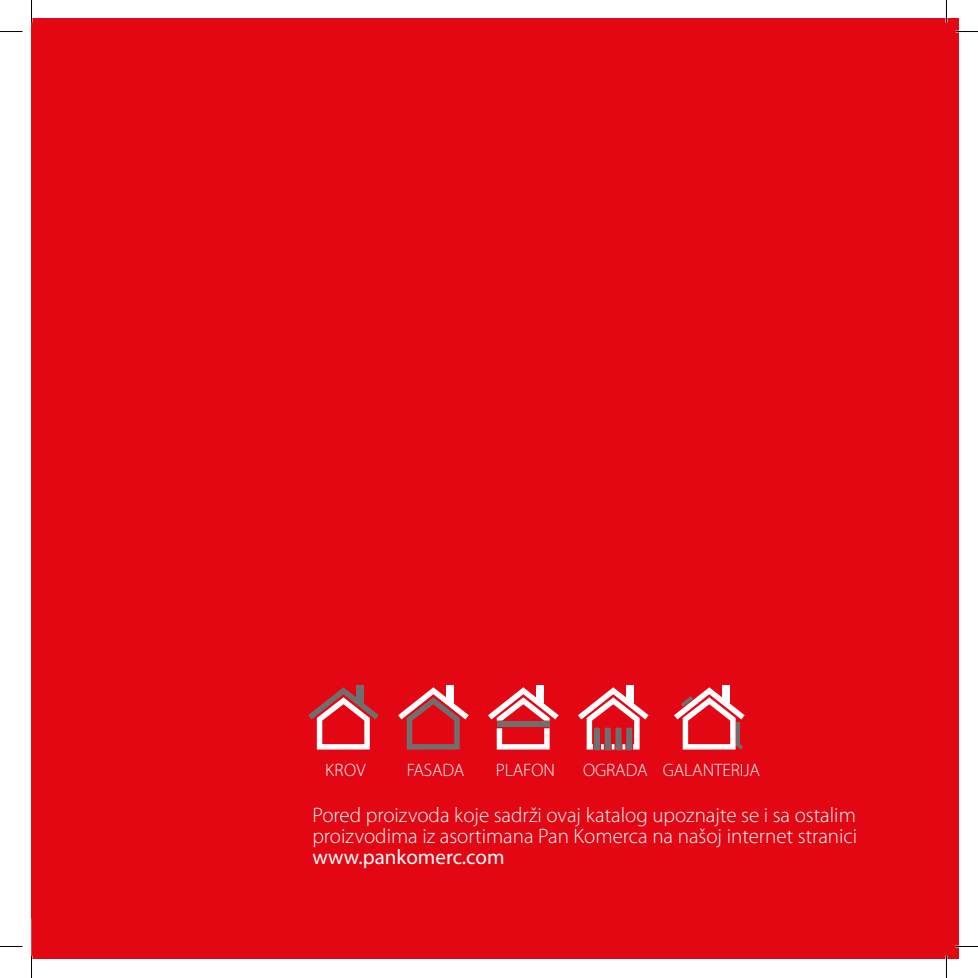
<style>
.page{position:relative;width:978px;height:978px;background:#fff}
.page>*{position:absolute;margin:0;border:0;box-sizing:border-box;transform-origin:0 0}
.t1{font:300 21px/21px "Myriad Pro";color:#fff}
.t2{font:21px "Myriad Pro";color:#fff}
.t3{font:300 18px "Myriad Pro";letter-spacing:-.005em;color:#fff}
</style>
<div class="page">
<div style="left:32px;top:19px;width:926px;height:939px;background:#e30613"></div>
<svg style="left:398px;top:687px;width:70px;height:62px"></svg>
<div style="left:446px;top:685px;width:7px;height:18px;background:#fff"></div>
<svg style="left:308px;top:687px;width:71px;height:62px"></svg>
<div style="left:356px;top:685px;width:7px;height:18px;background:#706f6f"></div>
<svg style="left:488px;top:687px;width:70px;height:62px"></svg>
<div style="left:536px;top:685px;width:7px;height:18px;background:#fff"></div>
<div style="left:496px;top:721px;width:53px;height:6px;background:#706f6f"></div>
<div style="left:626px;top:685px;width:7px;height:18px;background:#fff"></div>
<svg style="left:578px;top:687px;width:70px;height:63px"></svg>
<div style="left:722px;top:685px;width:7px;height:18px;background:#fff"></div>
<svg style="left:674px;top:687px;width:70px;height:62px"></svg>
<hr style="left:955px;top:945px;width:22px;height:2px;background:#fff">
<hr style="left:945px;top:0;width:2px;height:23px;background:#fff">
<hr style="left:945px;top:955px;width:2px;height:22px;background:#fff">
<svg style="left:0;top:31px;width:22px;height:1px"></svg>
<svg style="left:955px;top:31px;width:22px;height:1px"></svg>
<svg style="left:31px;top:0;width:1px;height:23px"></svg>
<svg style="left:31px;top:955px;width:1px;height:22px"></svg>
<p class="t3" style="left:325px;top:759px;width:42px">KROV</p>
<p class="t3" style="left:406px;top:759px;width:59px">FASADA</p>
<p class="t3" style="left:495px;top:759px;width:61px">PLAFON</p>
<p class="t3" style="left:583px;top:759px;width:178px">OGRADA GALANTERIJA</p>
<p class="t1" style="left:312px;top:803px;width:546px">Pored proizvoda koje sadrži ovaj katalog upoznajte se i sa ostalim proizvodima iz asortimana Pan Komerca na našoj internet stranici</p>
<p class="t2" style="left:312px;top:843px;width:194px">www.pankomerc.com</p>
</div>
